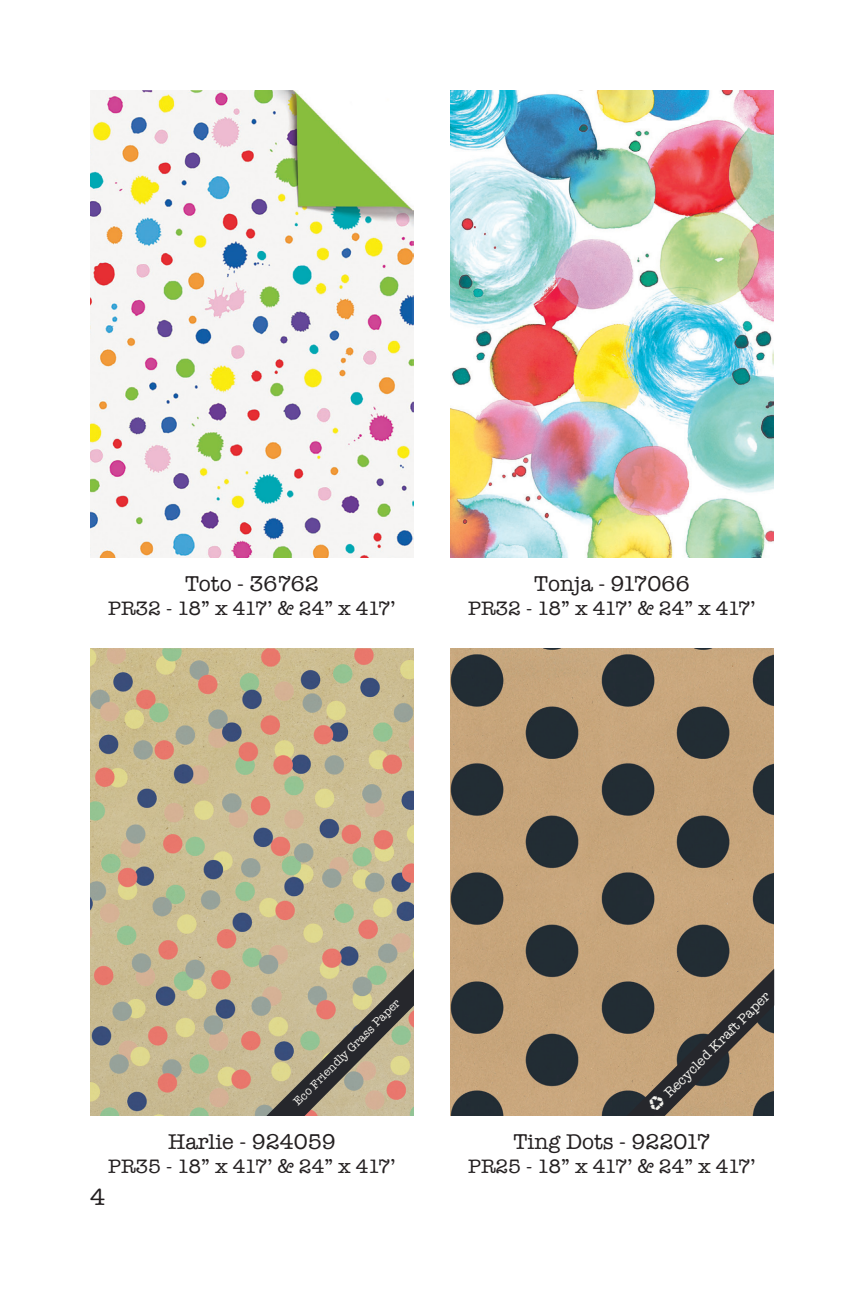
<style>
.page{position:relative;width:864px;height:1296px;background:#fff}
.page>*{position:absolute;margin:0;border:0;box-sizing:border-box;transform-origin:0 0}
.t1{font:24px "American Typewriter";color:#231f20}
.t2{font:22px "American Typewriter";color:#231f20}
.t3{font:20px "American Typewriter";letter-spacing:-.045em;color:#231f20}
.t4{font:14px "American Typewriter";color:#f2f1ec}
.t5{font:12px "American Typewriter";color:#f2f1ec}
</style>
<div class="page">
<img style="left:450px;top:90px;width:324px;height:468px">
<img style="left:90px;top:648px;width:324px;height:468px">
<img style="left:450px;top:648px;width:324px;height:468px">
<svg style="left:627px;top:969px;width:147px;height:147px;background:#8b775f"></svg>
<svg style="left:266px;top:969px;width:148px;height:147px;background:#a1977c"></svg>
<img style="left:90px;top:90px;width:324px;height:468px">
<p class="t2" style="left:185px;top:567px;width:135px">Toto - 36762</p>
<p class="t3" style="left:108px;top:593px;width:289px">PR32 - 18” x 417’ &amp; 24” x 417’</p>
<p class="t2" style="left:534px;top:567px;width:157px">Tonja - 917066</p>
<p class="t3" style="left:468px;top:593px;width:289px">PR32 - 18” x 417’ &amp; 24” x 417’</p>
<p class="t5" style="left:289px;top:1097px;width:147px;rotate:-45deg">Eco Friendly Grass Paper</p>
<p class="t2" style="left:168px;top:1125px;width:169px">Harlie - 924059</p>
<p class="t3" style="left:108px;top:1151px;width:289px">PR35 - 18” x 417’ &amp; 24” x 417’</p>
<p class="t1" style="left:90px;top:1178px;width:17px">4</p>
<p class="t4" style="left:644px;top:1102px;width:166px;rotate:-45deg">♻ Recycled Kraft Paper</p>
<p class="t2" style="left:513px;top:1125px;width:199px">Ting Dots - 922017</p>
<p class="t3" style="left:468px;top:1151px;width:289px">PR25 - 18” x 417’ &amp; 24” x 417’</p>
</div>
